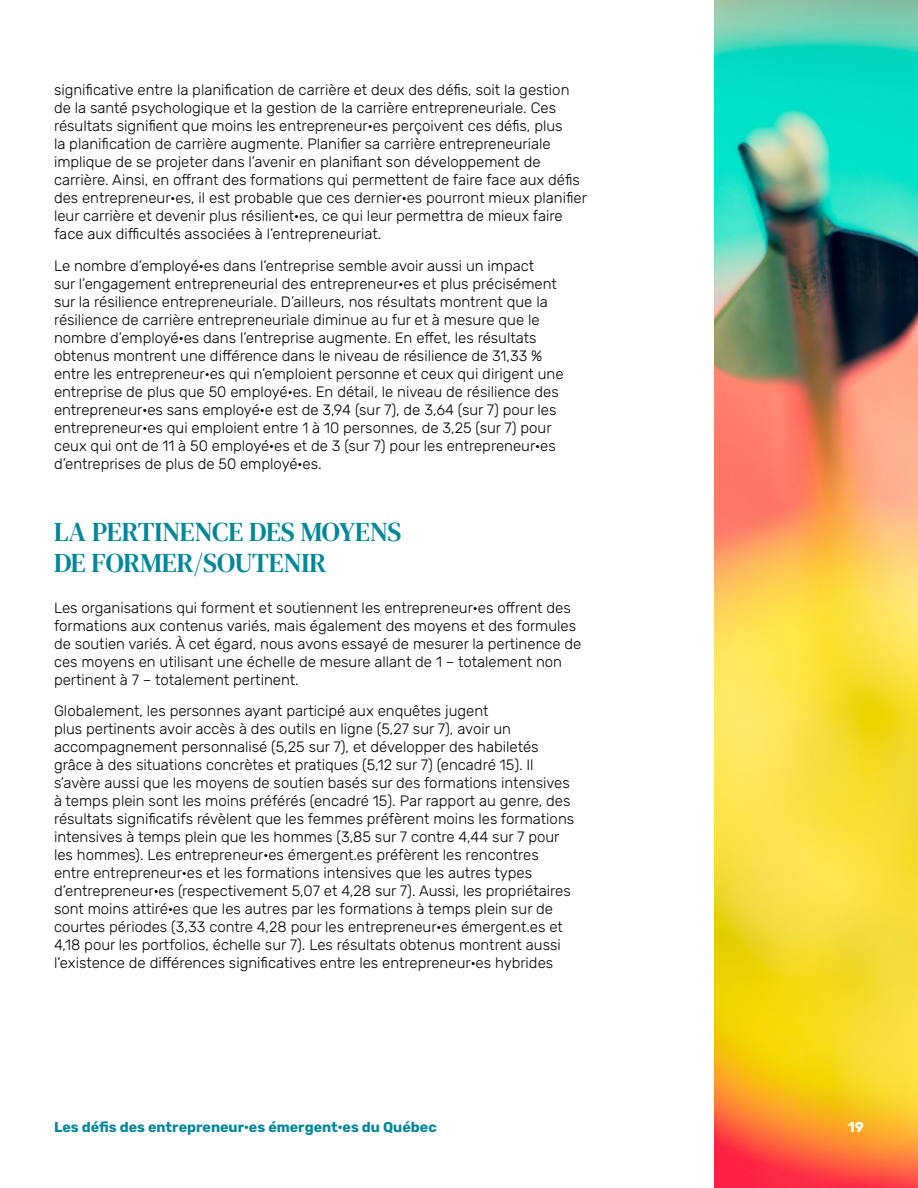
<style>
.page{position:relative;width:918px;height:1188px;background:#fff}
.page>*{position:absolute;margin:0;border:0;box-sizing:border-box;transform-origin:0 0}
.t1{font:27px/31.5px "DM Serif Text";color:#00889a}
.t2{font:300 15px/18px "Rubik";color:#000}
.t3{font:300 14.25px "Rubik";color:#00889a}
.t4{font:300 14.25px "Rubik";color:#fff}
</style>
<div class="page">
<img style="left:714px;top:0;width:204px;height:1188px">
<p class="t2" style="left:54px;top:81px;width:534px">significative entre la planification de carrière et deux des défis, soit la gestion de la santé psychologique et la gestion de la carrière entrepreneuriale. Ces résultats signifient que moins les entrepreneur·es perçoivent ces défis, plus<br>la planification de carrière augmente. Planifier sa carrière entrepreneuriale implique de se projeter dans l’avenir en planifiant son développement de carrière. Ainsi, en offrant des formations qui permettent de faire face aux défis des entrepreneur·es, il est probable que ces dernier·es pourront mieux planifier leur carrière et devenir plus résilient·es, ce qui leur permettra de mieux faire face aux difficultés associées à l’entrepreneuriat.</p>
<p class="t2" style="left:54px;top:257px;width:511px">Le nombre d’employé·es dans l’entreprise semble avoir aussi un impact<br>sur l’engagement entrepreneurial des entrepreneur·es et plus précisément sur la résilience entrepreneuriale. D’ailleurs, nos résultats montrent que la résilience de carrière entrepreneuriale diminue au fur et à mesure que le nombre d’employé·es dans l’entreprise augmente. En effet, les résultats obtenus montrent une différence dans le niveau de résilience de 31,33 % entre les entrepreneur·es qui n’emploient personne et ceux qui dirigent une entreprise de plus que 50 employé·es. En détail, le niveau de résilience des entrepreneur·es sans employé·e est de 3,94 (sur 7), de 3,64 (sur 7) pour les entrepreneur·es qui emploient entre 1 à 10 personnes, de 3,25 (sur 7) pour ceux qui ont de 11 à 50 employé·es et de 3 (sur 7) pour les entrepreneur·es d’entreprises de plus de 50 employé·es.</p>
<h1 class="t1" style="left:54px;top:516px;width:349px">LA PERTINENCE DES MOYENS<br>DE FORMER/SOUTENIR</h1>
<p class="t2" style="left:54px;top:599px;width:529px">Les organisations qui forment et soutiennent les entrepreneur·es offrent des formations aux contenus variés, mais également des moyens et des formules de soutien variés. À cet égard, nous avons essayé de mesurer la pertinence de ces moyens en utilisant une échelle de mesure allant de 1 – totalement non pertinent à 7 – totalement pertinent.</p>
<p class="t2" style="left:54px;top:702px;width:522px">Globalement, les personnes ayant participé aux enquêtes jugent<br>plus pertinents avoir accès à des outils en ligne (5,27 sur 7), avoir un accompagnement personnalisé (5,25 sur 7), et développer des habiletés grâce à des situations concrètes et pratiques (5,12 sur 7) (encadré 15). Il s’avère aussi que les moyens de soutien basés sur des formations intensives à temps plein sont les moins préférés (encadré 15). Par rapport au genre, des résultats significatifs révèlent que les femmes préfèrent moins les formations intensives à temps plein que les hommes (3,85 sur 7 contre 4,44 sur 7 pour les hommes). Les entrepreneur·es émergent.es préfèrent les rencontres entre entrepreneur·es et les formations intensives que les autres types d’entrepreneur·es (respectivement 5,07 et 4,28 sur 7). Aussi, les propriétaires sont moins attiré·es que les autres par les formations à temps plein sur de courtes périodes (3,33 contre 4,28 pour les entrepreneur·es émergent.es et 4,18 pour les portfolios, échelle sur 7). Les résultats obtenus montrent aussi l’existence de différences significatives entre les entrepreneur·es hybrides</p>
<p class="t3" style="left:54px;top:1120px;width:384px">Les défis des entrepreneur·es émergent·es du Québec</p>
<p class="t4" style="left:848px;top:1120px;width:18px">19</p>
</div>
